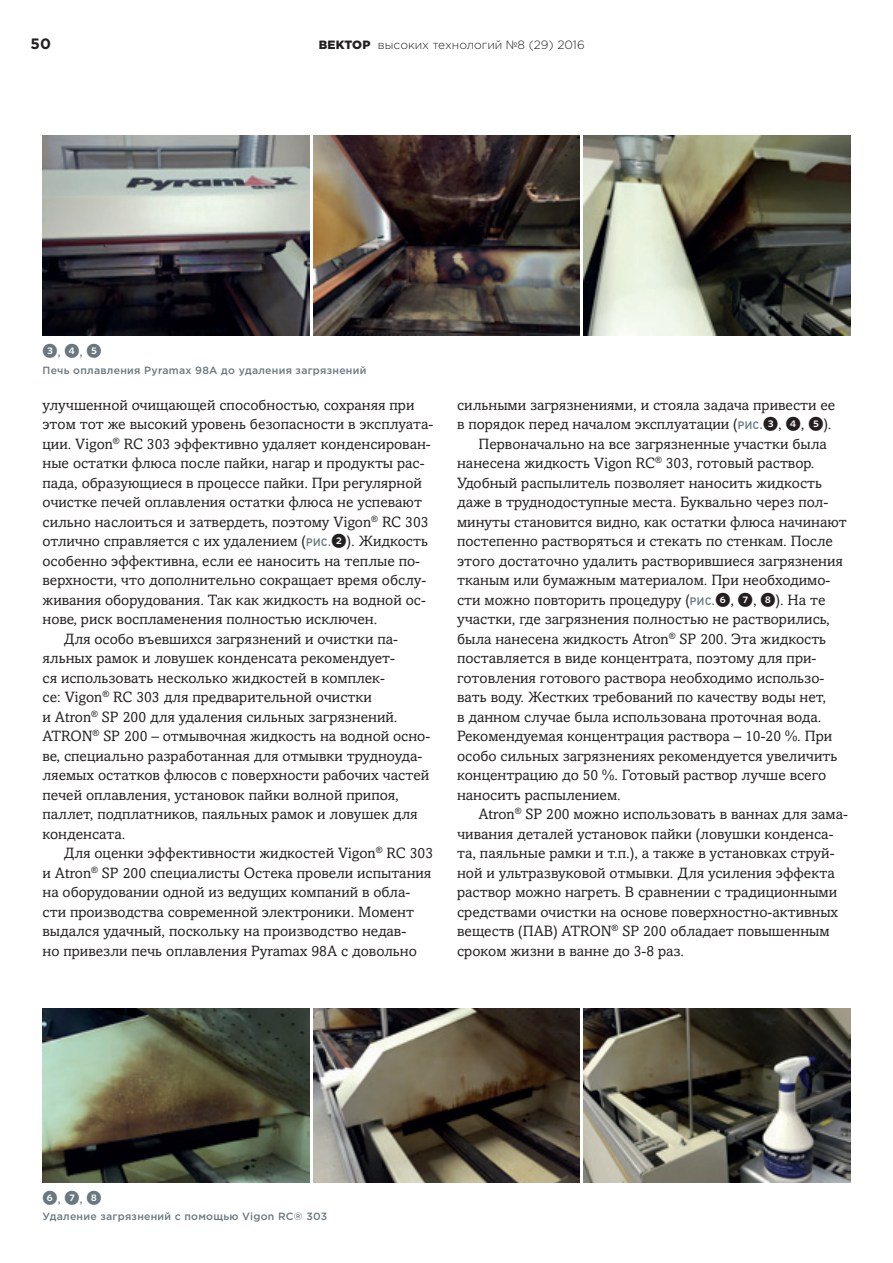
<style>
.page{position:relative;width:893px;height:1263px;background:#fff}
.page>*{position:absolute;margin:0;border:0;box-sizing:border-box;transform-origin:0 0}
.t1{font:15px "Amasis MTW1 G";color:#231f20}
.t2{font:15px "Whitney Index Black Round Bd";color:#697880}
.t3{font:700 15px "Gotham Pro";color:#231f20}
.t4{font:300 12px "Gotham Pro";color:#231f20}
.t5{font:500 10.5px "Gotham Pro";letter-spacing:.025em;color:#697880}
.s1{font-weight:900}
.s2{font-family:"Gotham Pro";font-weight:500;font-size:10.5px}
.s3{font-family:"PF Din Text Pro";font-weight:500;font-size:10.8px;color:#697880}
.s4{font-family:"Whitney Index Black Round Bd"}
</style>
<div class="page">
<img style="left:43px;top:135px;width:266px;height:200px">
<img style="left:313px;top:135px;width:267px;height:200px">
<img style="left:584px;top:135px;width:266px;height:200px">
<img style="left:43px;top:1008px;width:266px;height:174px">
<img style="left:313px;top:1008px;width:267px;height:174px">
<img style="left:584px;top:1008px;width:266px;height:174px">
<p class="t3" style="left:31px;top:35px;width:22px">50</p>
<p class="t4" style="left:319px;top:38px;width:267px"><span class="s1">ВЕКТОР</span> высоких технологий №8 (29) 2016</p>
<p class="t2" style="left:43px;top:344px;width:60px">3<span class="s2">,</span> 4<span class="s2">,</span> 5</p>
<p class="t5" style="left:43px;top:364px;width:325px">Печь оплавления Pyramax 98A до удаления загрязнений</p>
<p class="t1" style="left:43px;top:396px;width:373px">улучшенной очищающей способностью, сохраняя при</p>
<p class="t1" style="left:43px;top:415px;width:392px">этом тот же высокий уровень безопасности в эксплуата-</p>
<p class="t1" style="left:43px;top:435px;width:390px">ции. Vigon<sup>®</sup> RC 303 эффективно удаляет конденсирован-</p>
<p class="t1" style="left:43px;top:454px;width:384px">ные остатки флюса после пайки, нагар и продукты рас-</p>
<p class="t1" style="left:43px;top:474px;width:381px">пада, образующиеся в процессе пайки. При регулярной</p>
<p class="t1" style="left:43px;top:493px;width:381px">очистке печей оплавления остатки флюса не успевают</p>
<p class="t1" style="left:43px;top:513px;width:388px">сильно наслоиться и затвердеть, поэтому Vigon<sup>®</sup> RC 303</p>
<p class="t1" style="left:43px;top:532px;width:387px">отлично справляется с их удалением (<span class="s3">РИС.</span><span class="s4">2</span>). Жидкость</p>
<p class="t1" style="left:43px;top:552px;width:379px">особенно эффективна, если ее наносить на теплые по-</p>
<p class="t1" style="left:43px;top:571px;width:385px">верхности, что дополнительно сокращает время обслу-</p>
<p class="t1" style="left:43px;top:591px;width:385px">живания оборудования. Так как жидкость на водной ос-</p>
<p class="t1" style="left:43px;top:610px;width:336px">нове, риск воспламенения полностью исключен.</p>
<p class="t1" style="left:64px;top:630px;width:336px">Для особо въевшихся загрязнений и очистки па-</p>
<p class="t1" style="left:43px;top:649px;width:354px">яльных рамок и ловушек конденсата рекомендует-</p>
<p class="t1" style="left:43px;top:669px;width:344px">ся использовать несколько жидкостей в комплек-</p>
<p class="t1" style="left:43px;top:688px;width:331px">се: Vigon<sup>®</sup> RC 303 для предварительной очистки</p>
<p class="t1" style="left:43px;top:708px;width:357px">и Atron<sup>®</sup> SP 200 для удаления сильных загрязнений.</p>
<p class="t1" style="left:43px;top:727px;width:389px">ATRON<sup>®</sup> SP 200 – отмывочная жидкость на водной осно-</p>
<p class="t1" style="left:43px;top:747px;width:381px">ве, специально разработанная для отмывки трудноуда-</p>
<p class="t1" style="left:43px;top:766px;width:388px">ляемых остатков флюсов с поверхности рабочих частей</p>
<p class="t1" style="left:43px;top:786px;width:358px">печей оплавления, установок пайки волной припоя,</p>
<p class="t1" style="left:43px;top:805px;width:377px">паллет, подплатников, паяльных рамок и ловушек для</p>
<p class="t1" style="left:43px;top:825px;width:85px">конденсата.</p>
<p class="t1" style="left:64px;top:844px;width:371px">Для оценки эффективности жидкостей Vigon<sup>®</sup> RC 303</p>
<p class="t1" style="left:43px;top:864px;width:390px">и Atron<sup>®</sup> SP 200 специалисты Остека провели испытания</p>
<p class="t1" style="left:43px;top:883px;width:369px">на оборудовании одной из ведущих компаний в обла-</p>
<p class="t1" style="left:43px;top:903px;width:373px">сти производства современной электроники. Момент</p>
<p class="t1" style="left:43px;top:922px;width:365px">выдался удачный, поскольку на производство недав-</p>
<p class="t1" style="left:43px;top:942px;width:376px">но привезли печь оплавления Pyramax 98A с довольно</p>
<p class="t1" style="left:457px;top:396px;width:380px">сильными загрязнениями, и стояла задача привести ее</p>
<p class="t1" style="left:457px;top:415px;width:376px">в порядок перед началом эксплуатации (<span class="s3">РИС.</span><span class="s4">3</span>, <span class="s4">4</span>, <span class="s4">5</span>).</p>
<p class="t1" style="left:478px;top:435px;width:350px">Первоначально на все загрязненные участки была</p>
<p class="t1" style="left:457px;top:454px;width:359px">нанесена жидкость Vigon RC<sup>®</sup> 303, готовый раствор.</p>
<p class="t1" style="left:457px;top:474px;width:367px">Удобный распылитель позволяет наносить жидкость</p>
<p class="t1" style="left:457px;top:493px;width:373px">даже в труднодоступные места. Буквально через пол-</p>
<p class="t1" style="left:457px;top:513px;width:391px">минуты становится видно, как остатки флюса начинают</p>
<p class="t1" style="left:457px;top:532px;width:377px">постепенно растворяться и стекать по стенкам. После</p>
<p class="t1" style="left:457px;top:552px;width:387px">этого достаточно удалить растворившиеся загрязнения</p>
<p class="t1" style="left:457px;top:571px;width:375px">тканым или бумажным материалом. При необходимо-</p>
<p class="t1" style="left:457px;top:591px;width:370px">сти можно повторить процедуру (<span class="s3">РИС.</span><span class="s4">6</span>, <span class="s4">7</span>, <span class="s4">8</span>). На те</p>
<p class="t1" style="left:457px;top:610px;width:374px">участки, где загрязнения полностью не растворились,</p>
<p class="t1" style="left:457px;top:630px;width:371px">была нанесена жидкость Atron<sup>®</sup> SP 200. Эта жидкость</p>
<p class="t1" style="left:457px;top:649px;width:361px">поставляется в виде концентрата, поэтому для при-</p>
<p class="t1" style="left:457px;top:669px;width:369px">готовления готового раствора необходимо использо-</p>
<p class="t1" style="left:457px;top:688px;width:371px">вать воду. Жестких требований по качеству воды нет,</p>
<p class="t1" style="left:457px;top:708px;width:366px">в данном случае была использована проточная вода.</p>
<p class="t1" style="left:457px;top:727px;width:377px">Рекомендуемая концентрация раствора – 10-20 %. При</p>
<p class="t1" style="left:457px;top:747px;width:382px">особо сильных загрязнениях рекомендуется увеличить</p>
<p class="t1" style="left:457px;top:766px;width:371px">концентрацию до 50 %. Готовый раствор лучше всего</p>
<p class="t1" style="left:457px;top:786px;width:165px">наносить распылением.</p>
<p class="t1" style="left:478px;top:805px;width:371px">Atron<sup>®</sup> SP 200 можно использовать в ваннах для зама-</p>
<p class="t1" style="left:457px;top:825px;width:378px">чивания деталей установок пайки (ловушки конденса-</p>
<p class="t1" style="left:457px;top:844px;width:379px">та, паяльные рамки и т.п.), а также в установках струй-</p>
<p class="t1" style="left:457px;top:864px;width:379px">ной и ультразвуковой отмывки. Для усиления эффекта</p>
<p class="t1" style="left:457px;top:883px;width:382px">раствор можно нагреть. В сравнении с традиционными</p>
<p class="t1" style="left:457px;top:903px;width:383px">средствами очистки на основе поверхностно-активных</p>
<p class="t1" style="left:457px;top:922px;width:374px">веществ (ПАВ) ATRON<sup>®</sup> SP 200 обладает повышенным</p>
<p class="t1" style="left:457px;top:942px;width:228px">сроком жизни в ванне до 3-8 раз.</p>
<p class="t2" style="left:43px;top:1190px;width:60px">6<span class="s2">,</span> 7<span class="s2">,</span> 8</p>
<p class="t5" style="left:43px;top:1211px;width:286px">Удаление загрязнений с помощью Vigon RC® 303</p>
</div>
